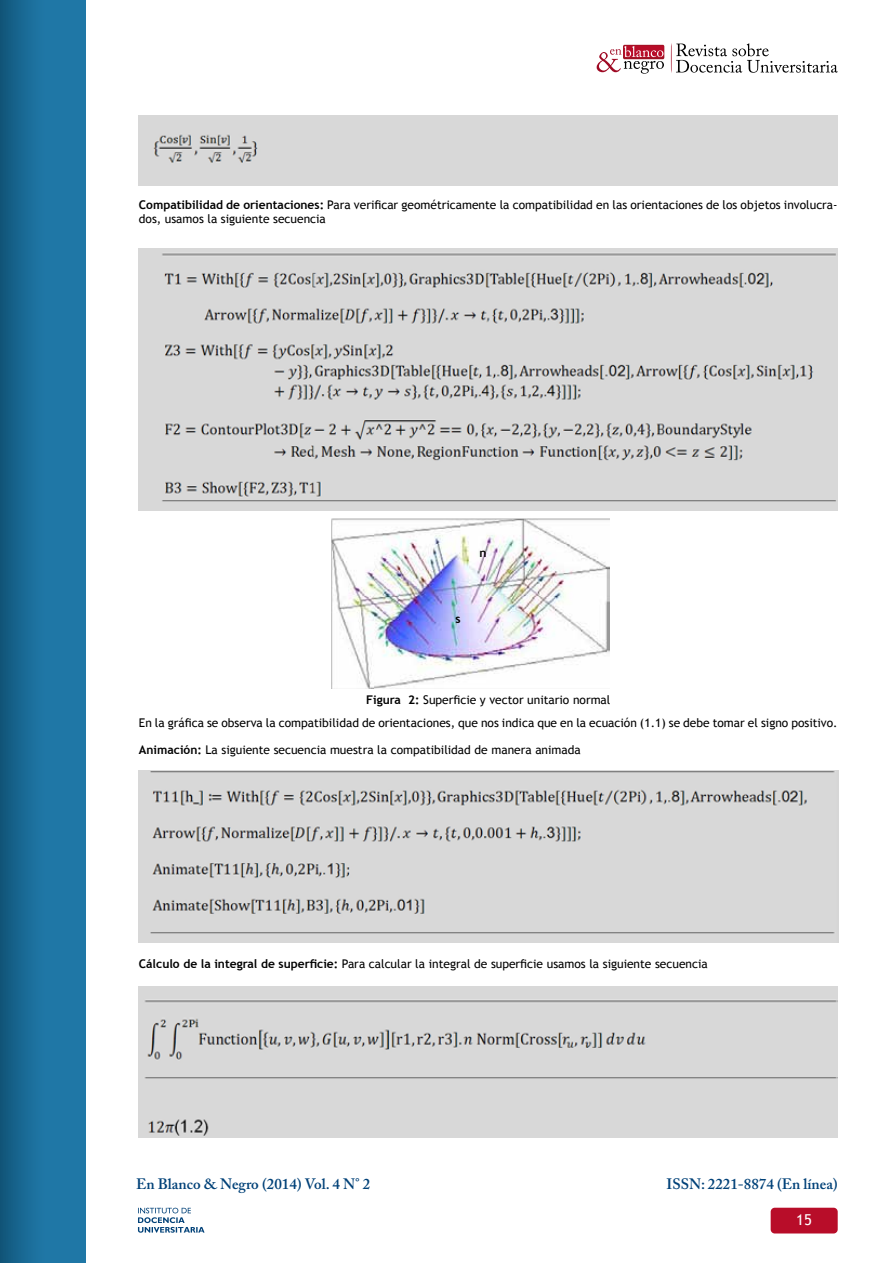
<style>
.page{position:relative;width:893px;height:1263px;background:#fff}
.page>*{position:absolute;margin:0;border:0;box-sizing:border-box;transform-origin:0 0}
.t1{font:600 15px "Adobe Caslon Pro";color:#004178}
.t2{font:15px "Trebuchet MS";color:#fff}
.t3{font:12px/14.4px "Trebuchet MS";color:#000}
.t4{font:700 12px "Trebuchet MS";color:#000}
.s1{font-weight:700}
</style>
<div class="page">
<div style="left:623px;top:45px;width:41px;height:14px;background:#a71025;border-radius:2px"></div>
<svg style="left:671px;top:43px;width:167px;height:30px"></svg>
<svg style="left:597px;top:46px;width:67px;height:28px"></svg>
<div style="left:0;top:0;width:85px;height:1263px;background:linear-gradient(to right,#155e86,#2380b1)"></div>
<div style="left:771px;top:1208px;width:67px;height:25px;background:#b80d29;border-radius:4px"></div>
<svg style="left:138px;top:1208px;width:67px;height:25px"></svg>
<div style="left:139px;top:116px;width:699px;height:69px;background:#d8d8d8"></div>
<img style="left:139px;top:248px;width:699px;height:263px">
<img style="left:331px;top:518px;width:278px;height:171px">
<img style="left:139px;top:771px;width:700px;height:171px">
<img style="left:139px;top:986px;width:699px;height:151px">
<p class="t3" style="left:139px;top:197px;width:700px"><span class="s1">Compatibilidad de orientaciones:</span> Para verificar geométricamente la compatibilidad en las orientaciones de los objetos involucra&shy;dos, usamos la siguiente secuencia</p>
<p class="t4" style="left:479px;top:545px;width:9px">n</p>
<p class="t4" style="left:455px;top:612px;width:7px">s</p>
<p class="t3" style="left:366px;top:693px;width:246px"><span class="s1">Figura 2:</span> Superficie y vector unitario normal</p>
<p class="t3" style="left:139px;top:715px;width:700px">En la gráfica se observa la compatibilidad de orientaciones, que nos indica que en la ecuación (1.1) se debe tomar el signo positivo.</p>
<p class="t3" style="left:139px;top:742px;width:443px"><span class="s1">Animación:</span> La siguiente secuencia muestra la compatibilidad de manera animada</p>
<p class="t3" style="left:139px;top:956px;width:570px"><span class="s1">Cálculo de la integral de superficie:</span> Para calcular la integral de superficie usamos la siguiente secuencia</p>
<p class="t1" style="left:136px;top:1174px;width:236px">En Blanco &amp; Negro (2014) Vol. 4 N° 2</p>
<p class="t1" style="left:667px;top:1174px;width:173px">ISSN: 2221-8874 (En línea)</p>
<p class="t2" style="left:796px;top:1211px;width:17px">15</p>
</div>
